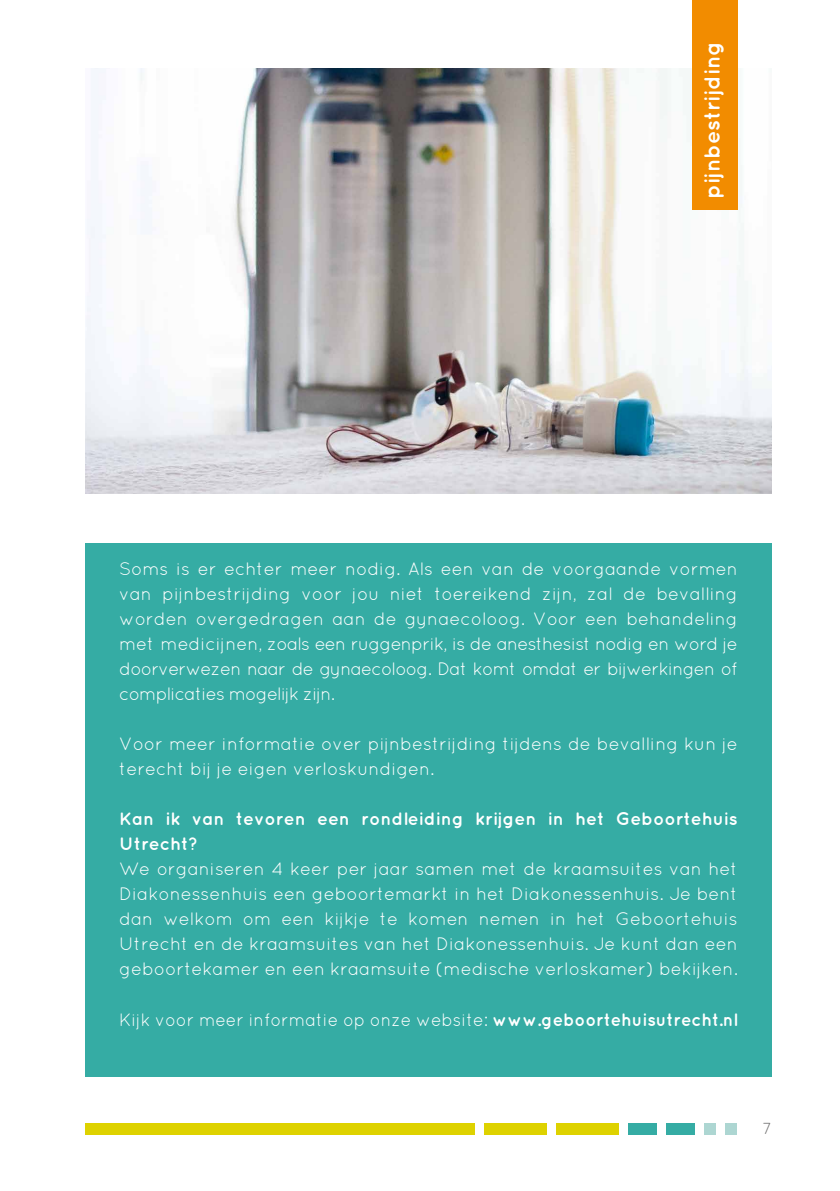
<style>
.page{position:relative;width:840px;height:1191px;background:#fff}
.page>*{position:absolute;margin:0;border:0;box-sizing:border-box;transform-origin:0 0}
.t1{font:700 22px "Quicksand";color:#fff}
.t2{font:18px/25px "Quicksand";color:#fff;text-align:justify}
.t3{font:18px "Quicksand";color:#fff;scale:.96 1}
.t4{font:700 18px/25px "Quicksand";color:#fff}
.t5{font:16px "Quicksand";color:#706f6f}
.s1{font-weight:700}
</style>
<div class="page">
<img style="left:85px;top:68px;width:686px;height:425px">
<div style="left:85px;top:543px;width:686px;height:533px;background:#35aca4"></div>
<div style="left:85px;top:1123px;width:389px;height:11px;background:#ded200"></div>
<div style="left:484px;top:1123px;width:62px;height:11px;background:#ded200"></div>
<div style="left:556px;top:1123px;width:62px;height:11px;background:#ded200"></div>
<div style="left:628px;top:1123px;width:28px;height:11px;background:#35aca4"></div>
<div style="left:704px;top:1123px;width:11px;height:11px;background:#add6d2"></div>
<div style="left:725px;top:1123px;width:11px;height:11px;background:#add6d2"></div>
<div style="left:666px;top:1123px;width:28px;height:11px;background:#35aca4"></div>
<div style="left:691px;top:0;width:46px;height:210px;background:#f28c00"></div>
<p class="t1" style="left:698px;top:198px;width:159px;rotate:-90deg">pijnbestrijding</p>
<p class="t2" style="left:119px;top:556px;width:619px">Soms is er echter meer nodig. Als een van de voorgaande vormen van pijnbestrijding voor jou niet toereikend zijn, zal de bevalling worden overgedragen aan de gynaecoloog. Voor een behandeling met medicijnen, zoals een ruggenprik, is de anesthesist nodig en word je doorverwezen naar de gynaecoloog. Dat komt omdat er bijwerkingen of complicaties mogelijk zijn.</p>
<p class="t2" style="left:119px;top:731px;width:619px">Voor meer informatie over pijnbestrijding tijdens de bevalling kun je terecht bij je eigen verloskundigen.</p>
<p class="t4" style="left:119px;top:806px;width:619px">Kan ik van tevoren een rondleiding krijgen in het Geboortehuis<br>Utrecht?</p>
<p class="t2" style="left:119px;top:856px;width:619px">We organiseren 4 keer per jaar samen met de kraamsuites van het Diakonessenhuis een geboortemarkt in het Diakonessenhuis. Je bent dan welkom om een kijkje te komen nemen in het Geboortehuis Utrecht en de kraamsuites van het Diakonessenhuis. Je kunt dan een geboortekamer en een kraamsuite (medische verloskamer) bekijken.</p>
<p class="t3" style="left:119px;top:1009px;width:645px">Kijk voor meer informatie op onze website: <span class="s1">www.geboortehuisutrecht.nl</span></p>
<p class="t5" style="left:762px;top:1119px;width:11px">7</p>
</div>
